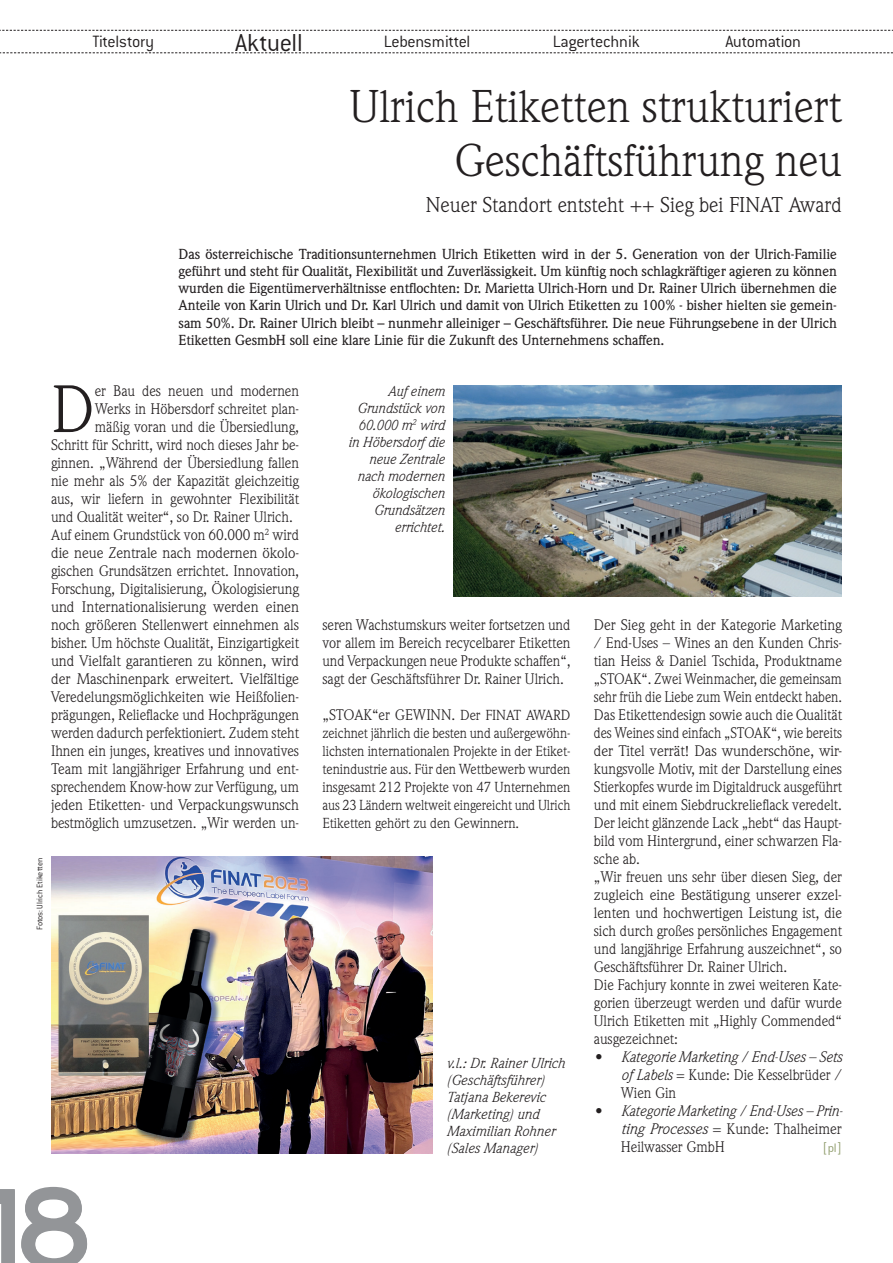
<style>
.page{position:relative;width:893px;height:1263px;background:#fff}
.page>*{position:absolute;margin:0;border:0;box-sizing:border-box;transform-origin:0 0}
.t1{font:700 108px "Aerohop";color:#939598}
.t2{font:65.55px "Weidemann Std";color:#231f20}
.t3{font:45px/54px "Weidemann Std";color:#231f20;text-align:right}
.t4{font:300 27px "Conduit ITC Pro";letter-spacing:-.01em;color:#231f20}
.t5{font:21px "Weidemann Std";color:#231f20}
.t6{font:300 18px "Conduit ITC Pro";letter-spacing:-.015em;color:#231f20}
.t7{font:15px/18px "Weidemann Std";letter-spacing:-.005em;color:#231f20;text-align:justify}
.t8{font:italic 15px/18px "Weidemann Std";letter-spacing:-.005em;color:#231f20;text-align:justify}
.t9{font:500 14.25px/17.1px "Weidemann Std";letter-spacing:-.01em;color:#231f20;text-align:justify}
.t10{font:14.25px/18px "Weidemann Std";letter-spacing:-.005em;color:#231f20;text-align:justify}
.t11{font:italic 14.25px/17.1px "Weidemann Std";letter-spacing:-.005em;color:#231f20}
.t12{font:300 13.5px "Conduit ITC Pro";color:#919e6e}
.t13{font:300 9px "Conduit ITC Pro";letter-spacing:-.015em;color:#231f20}
.s1{font-size:14.25px}
.s2{font-style:normal}
</style>
<div class="page">
<img style="left:453px;top:385px;width:389px;height:212px">
<img style="left:51px;top:857px;width:382px;height:296px">
<svg style="left:0;top:52px;width:893px;height:1px"></svg>
<svg style="left:0;top:30px;width:893px;height:1px"></svg>
<p class="t6" style="left:92px;top:32px;width:63px">Titelstory</p>
<h3 class="t4" style="left:235px;top:27px;width:69px">Aktuell</h3>
<p class="t6" style="left:384px;top:32px;width:88px">Lebensmittel</p>
<p class="t6" style="left:553px;top:32px;width:88px">Lagertechnik</p>
<p class="t6" style="left:725px;top:32px;width:77px">Automation</p>
<h3 class="t3" style="left:349px;top:80px;width:494px">Ulrich Etiketten strukturiert<br>Geschäftsführung neu</h3>
<h3 class="t5" style="left:426px;top:193px;width:418px">Neuer Standort entsteht ++ Sieg bei FINAT Award</h3>
<p class="t9" style="left:179px;top:246px;width:660px">Das österreichische Traditionsunternehmen Ulrich Etiketten wird in der 5. Generation von der Ulrich-Familie geführt und steht für Qualität, Flexibilität und Zuverlässigkeit. Um künftig noch schlagkräftiger agieren zu können wurden die Eigentümerverhältnisse entflochten: Dr. Marietta Ulrich-Horn und Dr. Rainer Ulrich übernehmen die Anteile von Karin Ulrich und Dr. Karl Ulrich und damit von Ulrich Etiketten zu 100% - bisher hielten sie gemein&shy;sam 50%. Dr. Rainer Ulrich bleibt – nunmehr alleiniger – Geschäftsführer. Die neue Führungsebene in der Ulrich Etiketten GesmbH soll eine klare Linie für die Zukunft des Unternehmens schaffen.</p>
<h2 class="t2" style="left:51px;top:371px;width:46px">D</h2>
<p class="t7" style="left:95px;top:382px;width:206px">er Bau des neuen und modernen</p>
<p class="t7" style="left:95px;top:400px;width:206px">Werks in Höbersdorf schreitet plan-</p>
<p class="t7" style="left:95px;top:418px;width:206px">mäßig voran und die Übersiedlung,</p>
<p class="t7" style="left:51px;top:436px;width:249px">Schritt für Schritt, wird noch dieses Jahr be-</p>
<p class="t7" style="left:51px;top:454px;width:249px">ginnen. „Während der Übersiedlung fallen</p>
<p class="t7" style="left:51px;top:472px;width:249px">nie mehr als 5% der Kapazität gleichzeitig</p>
<p class="t7" style="left:51px;top:490px;width:249px">aus, wir liefern in gewohnter Flexibilität</p>
<p class="t7" style="left:51px;top:508px;width:243px">und Qualität weiter“, so Dr. Rainer Ulrich.</p>
<p class="t7" style="left:51px;top:526px;width:249px">Auf einem Grundstück von 60.000 m<sup>2</sup> wird</p>
<p class="t7" style="left:51px;top:544px;width:249px">die neue Zentrale nach modernen ökolo-</p>
<p class="t7" style="left:51px;top:562px;width:249px">gischen Grundsätzen errichtet. Innovation,</p>
<p class="t7" style="left:51px;top:580px;width:250px">Forschung, Digitalisierung, Ökologisierung</p>
<p class="t7" style="left:51px;top:598px;width:249px">und Internationalisierung werden einen</p>
<p class="t7" style="left:51px;top:616px;width:249px">noch größeren Stellenwert einnehmen als</p>
<p class="t7" style="left:51px;top:634px;width:249px">bisher. Um höchste Qualität, Einzigartigkeit</p>
<p class="t7" style="left:51px;top:652px;width:250px">und Vielfalt garantieren zu können, wird</p>
<p class="t7" style="left:51px;top:670px;width:249px">der Maschinenpark erweitert. Vielfältige</p>
<p class="t7" style="left:51px;top:688px;width:249px">Veredelungsmöglichkeiten wie Heißfolien-</p>
<p class="t7" style="left:51px;top:706px;width:250px">prägungen, Relieflacke und Hochprägungen</p>
<p class="t7" style="left:51px;top:724px;width:249px">werden dadurch perfektioniert. Zudem steht</p>
<p class="t7" style="left:51px;top:742px;width:250px">Ihnen ein junges, kreatives und innovatives</p>
<p class="t7" style="left:51px;top:760px;width:249px">Team mit langjähriger Erfahrung und ent-</p>
<p class="t7" style="left:51px;top:778px;width:249px">sprechendem Know-how zur Verfügung, um</p>
<p class="t7" style="left:51px;top:796px;width:249px">jeden Etiketten- und Verpackungswunsch</p>
<p class="t7" style="left:51px;top:814px;width:249px">bestmöglich umzusetzen. „Wir werden un-</p>
<p class="t13" style="left:35px;top:930px;width:74px;rotate:-90deg">Fotos: Ulrich Etiketten</p>
<p class="t11" style="left:348px;top:382px;width:98px;text-align:right">Auf einem<br>Grundstück von<br>60.000 m<sup>2</sup> wird in Höbersdorf die neue Zentrale nach modernen ökologischen<br>Grundsätzen errichtet.</p>
<p class="t7" style="left:322px;top:616px;width:250px">seren Wachstumskurs weiter fortsetzen und vor allem im Bereich recycelbarer Etiketten und Verpackungen neue Produkte schaffen“, sagt der Geschäftsführer Dr. Rainer Ulrich.</p>
<p class="t7" style="left:322px;top:706px;width:249px">„STOAK“er GEWINN. <span class="s1">Der FINAT AWARD</span></p>
<p class="t10" style="left:322px;top:724px;width:250px">zeichnet jährlich die besten und außergewöhn&shy;lichsten internationalen Projekte in der Etiket&shy;tenindustrie aus. Für den Wettbewerb wurden insgesamt 212 Projekte von 47 Unternehmen aus 23 Ländern weltweit eingereicht und Ulrich Etiketten gehört zu den Gewinnern.</p>
<p class="t11" style="left:446px;top:1054px;width:120px">v.l.: Dr. Rainer Ulrich (Geschäftsführer)<br>Tatjana Bekerevic (Marketing) und<br>Maximilian Rohner (Sales Manager)</p>
<p class="t7" style="left:594px;top:616px;width:250px;text-align:left">Der Sieg geht in der Kategorie Marketing / End-Uses – Wines an den Kunden Chris&shy;tian Heiss &amp; Daniel Tschida, Produktname „STOAK“. Zwei Weinmacher, die gemeinsam sehr früh die Liebe zum Wein entdeckt haben.<br>Das Etikettendesign sowie auch die Qualität des Weines sind einfach „STOAK“, wie bereits der Titel verrät! Das wunderschöne, wir&shy;kungsvolle Motiv, mit der Darstellung eines Stierkopfes wurde im Digitaldruck ausgeführt und mit einem Siebdruckrelieflack veredelt.<br>Der leicht glänzende Lack „hebt“ das Haupt&shy;bild vom Hintergrund, einer schwarzen Fla&shy;sche ab.<br>„Wir freuen uns sehr über diesen Sieg, der zugleich eine Bestätigung unserer exzel&shy;lenten und hochwertigen Leistung ist, die sich durch großes persönliches Engagement und langjährige Erfahrung auszeichnet“, so Geschäftsführer Dr. Rainer Ulrich.<br>Die Fachjury konnte in zwei weiteren Kate&shy;gorien überzeugt werden und dafür wurde Ulrich Etiketten mit „Highly Commended“ ausgezeichnet:</p>
<p class="t8" style="left:621px;top:1048px;width:223px;text-indent:-27px">• Kategorie Marketing / End-Uses – Sets of Labels <span class="s2">= Kunde: Die Kesselbrüder / Wien Gin</span></p>
<p class="t8" style="left:621px;top:1102px;width:223px;text-indent:-27px">• Kategorie Marketing / End-Uses – Prin&shy;ting Processes <span class="s2">= Kunde: Thalheimer Heilwasser GmbH</span></p>
<p class="t12" style="left:822px;top:1140px;width:21px">[pl]</p>
<h1 class="t1" style="left:-9px;top:1160px;width:101px">18</h1>
</div>
